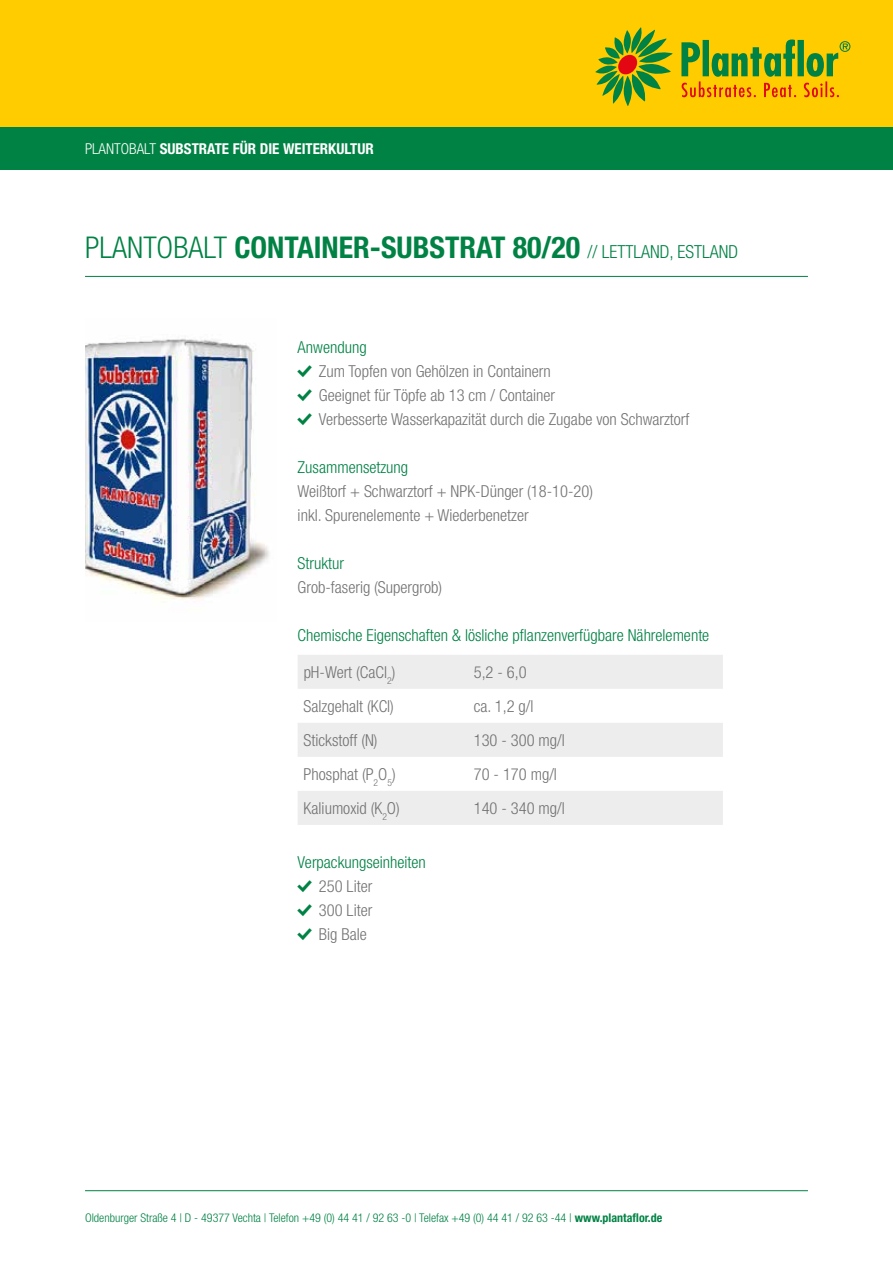
<style>
.page{position:relative;width:893px;height:1263px;background:#fff}
.page>*{position:absolute;margin:0;border:0;box-sizing:border-box;transform-origin:0 0}
.t1{font:700 condensed 30px "Helvetica Neue";color:#008244}
.t2{font:300 condensed 16.5px/24px "Helvetica Neue";color:#747373}
.t3{font:300 condensed 16.5px "Helvetica Neue";color:#008244}
.t4{font:700 condensed 15px "Helvetica Neue";color:#fff}
.t5{font:300 condensed 12px "Helvetica Neue";color:#008244}
.s1{font-weight:300}
.s2{font-weight:300;font-size:18px}
.s3{font-weight:700}
</style>
<div class="page">
<div style="left:0;top:0;width:893px;height:128px;background:#fc0"></div>
<svg style="left:595px;top:27px;width:78px;height:79px"></svg>
<svg style="left:681px;top:39px;width:169px;height:58px"></svg>
<div style="left:0;top:128px;width:893px;height:42px;background:#008244"></div>
<hr style="left:85px;top:1190px;width:723px;height:1px;background:#008244">
<hr style="left:85px;top:276px;width:723px;height:1px;background:#008244">
<img style="left:85px;top:338px;width:184px;height:262px">
<svg style="left:298px;top:655px;width:425px;height:170px;fill:#ededed"></svg>
<p class="t4" style="left:85px;top:140px;width:290px"><span class="s1">PLANTOBALT</span> SUBSTRATE FÜR DIE WEITERKULTUR</p>
<h1 class="t1" style="left:85px;top:229px;width:654px"><span class="s1">PLANTOBALT</span> CONTAINER-SUBSTRAT 80/20 <span class="s2">// LETTLAND, ESTLAND</span></h1>
<p class="t3" style="left:298px;top:338px;width:71px">Anwendung</p>
<p class="t2" style="left:319px;top:359px;width:372px">Zum Topfen von Gehölzen in Containern<br>Geeignet für Töpfe ab 13 cm / Container<br>Verbesserte Wasserkapazität durch die Zugabe von Schwarztorf</p>
<p class="t3" style="left:298px;top:458px;width:112px">Zusammensetzung</p>
<p class="t2" style="left:298px;top:479px;width:297px">Weißtorf + Schwarztorf + NPK-Dünger (18-10-20) inkl. Spurenelemente + Wiederbenetzer</p>
<p class="t3" style="left:298px;top:554px;width:48px">Struktur</p>
<p class="t2" style="left:298px;top:575px;width:146px">Grob-faserig (Supergrob)</p>
<p class="t3" style="left:298px;top:626px;width:413px">Chemische Eigenschaften &amp; lösliche pflanzenverfügbare Nährelemente</p>
<p class="t2" style="left:304px;top:660px;width:93px">pH-Wert (CaCl<sub>2</sub>)</p>
<p class="t2" style="left:474px;top:660px;width:55px">5,2 - 6,0</p>
<p class="t2" style="left:304px;top:694px;width:92px">Salzgehalt (KCl)</p>
<p class="t2" style="left:474px;top:694px;width:61px">ca. 1,2 g/l</p>
<p class="t2" style="left:304px;top:728px;width:75px">Stickstoff (N)</p>
<p class="t2" style="left:474px;top:728px;width:93px">130 - 300 mg/l</p>
<p class="t2" style="left:304px;top:762px;width:94px">Phosphat (P<sub>2</sub>O<sub>5</sub>)</p>
<p class="t2" style="left:474px;top:762px;width:85px">70 - 170 mg/l</p>
<p class="t2" style="left:304px;top:796px;width:98px">Kaliumoxid (K<sub>2</sub>O)</p>
<p class="t2" style="left:474px;top:796px;width:93px">140 - 340 mg/l</p>
<p class="t3" style="left:298px;top:852px;width:130px">Verpackungseinheiten</p>
<p class="t2" style="left:319px;top:874px;width:55px;text-align:justify">250 Liter 300 Liter Big Bale</p>
<p class="t5" style="left:85px;top:1210px;width:579px">Oldenburger Straße 4 | D - 49377 Vechta | Telefon +49 (0) 44 41 / 92 63 -0 | Telefax +49 (0) 44 41 / 92 63 -44 | <span class="s3">www.plantaflor.de</span></p>
</div>
